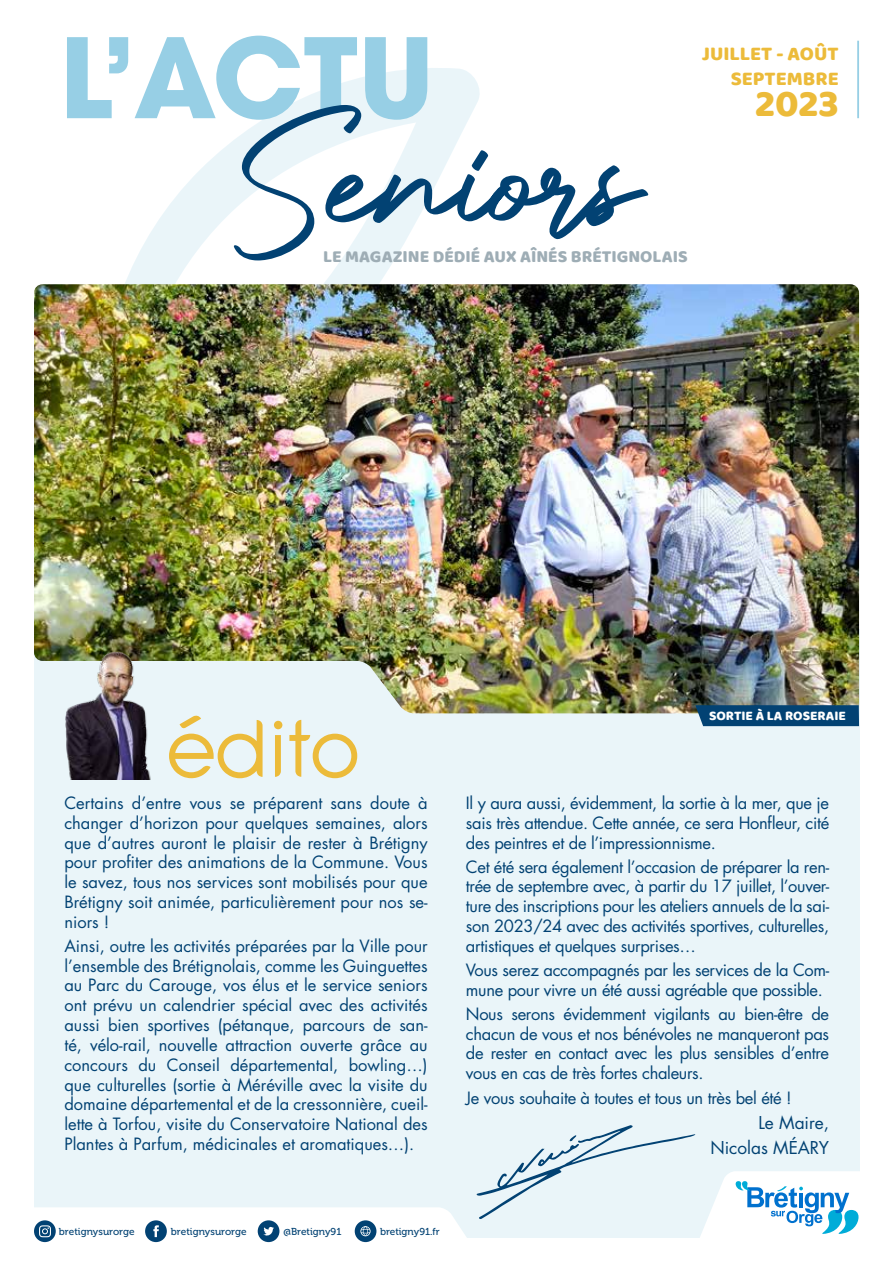
<style>
.page{position:relative;width:893px;height:1263px;background:#fff}
.page>*{position:absolute;margin:0;border:0;box-sizing:border-box;transform-origin:0 0}
.t1{font:39px "Baloo";color:#ecbb3a}
.t2{font:20.1px/24.2px "Baloo";color:#ecbb3a;text-align:right}
.t3{font:17.4px "Baloo";color:#9eadb5}
.t4{font:17.25px/24.9px "Futura Std";color:#024273;text-align:right}
.t5{font:16.5px/19.8px "Futura Std";letter-spacing:-.02em;color:#024273;text-align:justify}
.t6{font:13.5px "Baloo";color:#fff}
.t7{font:10.05px "Museo 500";color:#024273}
</style>
<div class="page">
<div style="left:34px;top:629px;width:825px;height:609px;background:#eaf5f9"></div>
<svg style="left:171px;top:715px;width:186px;height:63px"></svg>
<div style="left:274px;top:721px;width:8px;height:8px;background:#ecbb3a;border-radius:50%"></div>
<svg style="left:95px;top:63px;width:385px;height:221px"></svg>
<svg style="left:135px;top:36px;width:292px;height:84px"></svg>
<svg style="left:234px;top:105px;width:414px;height:155px"></svg>
<hr style="left:857px;top:41px;width:2px;height:77px;background:#97cfe5">
<svg style="left:67px;top:37px;width:61px;height:81px"></svg>
<img style="left:34px;top:284px;width:825px;height:429px">
<svg style="left:695px;top:705px;width:164px;height:21px;background:#084675"></svg>
<img style="left:64px;top:652px;width:107px;height:127px">
<svg style="left:34px;top:1125px;width:826px;height:118px"></svg>
<p class="t2" style="left:702px;top:41px;width:138px">JUILLET - AOÛT<br>SEPTEMBRE</p>
<h1 class="t1" style="left:755px;top:80px;width:85px">2023</h1>
<p class="t3" style="left:323px;top:246px;width:366px">LE MAGAZINE DÉDIÉ AUX AÎNÉS BRÉTIGNOLAIS</p>
<p class="t6" style="left:709px;top:708px;width:138px">SORTIE À LA ROSERAIE</p>
<p class="t5" style="left:64px;top:793px;width:365px">Certains d’entre vous se préparent sans doute à changer d’horizon pour quelques semaines, alors que d’autres auront le plaisir de rester à Brétigny pour profiter des animations de la Commune. Vous le savez, tous nos services sont mobilisés pour que Brétigny soit animée, particulièrement pour nos se&shy;niors !</p>
<p class="t5" style="left:64px;top:936px;width:365px">Ainsi, outre les activités préparées par la Ville pour l’ensemble des Brétignolais, comme les Guinguettes au Parc du Carouge, vos élus et le service seniors ont prévu un calendrier spécial avec des activités aussi bien sportives (pétanque, parcours de san&shy;té, vélo-rail, nouvelle attraction ouverte grâce au concours du Conseil départemental, bowling…) que culturelles (sortie à Méréville avec la visite du domaine départemental et de la cressonnière, cueil&shy;lette à Torfou, visite du Conservatoire National des Plantes à Parfum, médicinales et aromatiques…).</p>
<p class="t5" style="left:466px;top:793px;width:365px">Il y aura aussi, évidemment, la sortie à la mer, que je sais très attendue. Cette année, ce sera Honfleur, cité des peintres et de l’impressionnisme.</p>
<p class="t5" style="left:466px;top:857px;width:365px">Cet été sera également l’occasion de préparer la ren&shy;trée de septembre avec, à partir du 17 juillet, l’ouver&shy;ture des inscriptions pour les ateliers annuels de la sai&shy;son 2023/24 avec des activités sportives, culturelles, artistiques et quelques surprises…</p>
<p class="t5" style="left:466px;top:960px;width:365px">Vous serez accompagnés par les services de la Com&shy;mune pour vivre un été aussi agréable que possible.</p>
<p class="t5" style="left:466px;top:1004px;width:365px">Nous serons évidemment vigilants au bien-être de chacun de vous et nos bénévoles ne manqueront pas de rester en contact avec les plus sensibles d’entre vous en cas de très fortes chaleurs.</p>
<p class="t5" style="left:466px;top:1088px;width:327px">Je vous souhaite à toutes et tous un très bel été !</p>
<p class="t4" style="left:710px;top:1110px;width:120px">Le Maire,<br>Nicolas MÉARY</p>
<p class="t7" style="left:59px;top:1226px;width:77px">bretignysurorge</p>
<p class="t7" style="left:171px;top:1226px;width:77px">bretignysurorge</p>
<p class="t7" style="left:283px;top:1226px;width:60px">@Bretigny91</p>
<p class="t7" style="left:380px;top:1226px;width:61px">bretigny91.fr</p>
</div>
